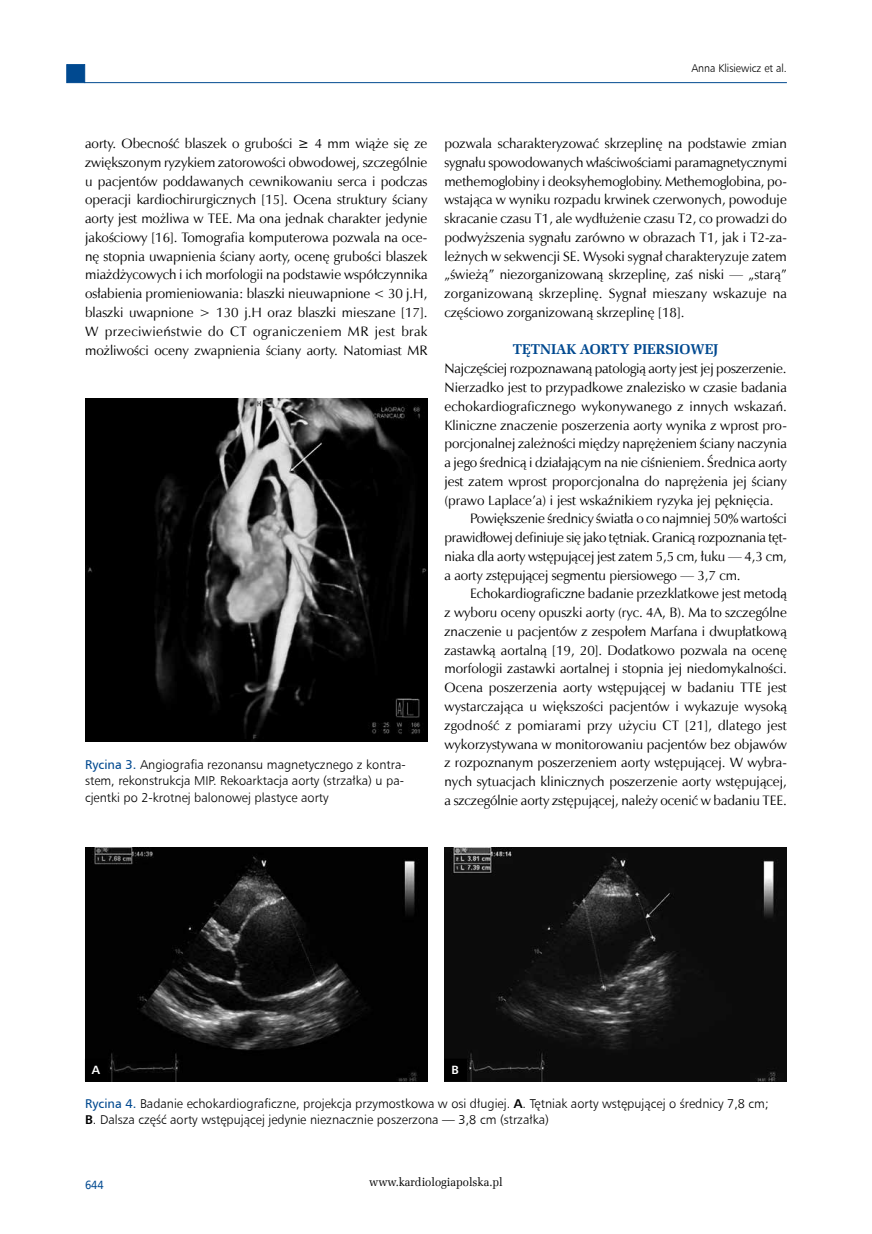
<style>
.page{position:relative;width:872px;height:1234px;background:#fff}
.page>*{position:absolute;margin:0;border:0;box-sizing:border-box;transform-origin:0 0}
.t1{font:700 14.25px "Zapf Ellipt EU";color:#004990}
.t2{font:13.65px/18.8px "Zapf Humnst EU";color:#000;text-align:justify}
.t3{font:13.65px "Zapf Humnst EU";letter-spacing:-.02em;color:#000}
.t4{font:12.75px/16.5px "Humnst 777 Lt EU";color:#000}
.t5{font:12px "Zapf Ellipt EU";color:#000;scale:.95 1}
.t6{font:12px "Humnst 777 EU";color:#004990;scale:.9 1}
.t7{font:700 12px "Humnst 777 EU";color:#fff}
.t8{font:11.25px "Humnst 777 Lt EU";color:#000;scale:.95 1}
.s1{font-style:italic}
.s2{font-family:"Humnst 777 EU";color:#004990}
.s3{font-family:"Humnst 777 EU";font-weight:700}
</style>
<div class="page">
<hr style="left:85px;top:82px;width:702px;height:1px;background:#004990">
<div style="left:66px;top:64px;width:19px;height:19px;background:#004990;border:1px solid #004990"></div>
<img style="left:85px;top:398px;width:342px;height:343px">
<img style="left:85px;top:847px;width:342px;height:233px">
<img style="left:444px;top:847px;width:343px;height:233px">
<div style="left:85px;top:1058px;width:22px;height:22px;background:#000"></div>
<div style="left:445px;top:1058px;width:21px;height:22px;background:#000"></div>
<div style="left:444px;top:1058px;width:23px;height:22px;border:1px solid #000"></div>
<p class="t8" style="left:691px;top:61px;width:102px">Anna Klisiewicz et al.</p>
<p class="t2" style="left:85px;top:134px;width:344px">aorty. Obecność blaszek o grubości ≥ 4 mm wiąże się ze zwiększonym ryzykiem zatorowości obwodowej, szczególnie u pacjentów poddawanych cewnikowaniu serca i podczas operacji kardiochirurgicznych [15]. Ocena struktury ściany aorty jest możliwa w TEE. Ma ona jednak charakter jedynie jakościowy [16]. Tomografia komputerowa pozwala na oce&shy;nę stopnia uwapnienia ściany aorty, ocenę grubości blaszek miażdżycowych i ich morfologii na podstawie współczynnika osłabienia promieniowania: blaszki nieuwapnione &lt; 30 j.H, blaszki uwapnione <span class="s1">&gt;</span> 130 j.H oraz blaszki mieszane [17].<br>W przeciwieństwie do CT ograniczeniem MR jest brak możliwości oceny zwapnienia ściany aorty. Natomiast MR</p>
<p class="t2" style="left:444px;top:134px;width:344px">pozwala scharakteryzować skrzeplinę na podstawie zmian sygnału spowodowanych właściwościami paramagnetycznymi methemoglobiny i deoksyhemoglobiny. Methemoglobina, po&shy;wstająca w wyniku rozpadu krwinek czerwonych, powoduje skracanie czasu T1, ale wydłużenie czasu T2, co prowadzi do podwyższenia sygnału zarówno w obrazach T1, jak i T2-za&shy;leżnych w sekwencji SE. Wysoki sygnał charakteryzuje zatem „świeżą” niezorganizowaną skrzeplinę, zaś niski — „starą” zorganizowaną skrzeplinę. Sygnał mieszany wskazuje na częściowo zorganizowaną skrzeplinę [18].</p>
<p class="t1" style="left:513px;top:340px;width:207px">TĘTNIAK AORTY PIERSIOWEJ</p>
<p class="t2" style="left:444px;top:359px;width:343px">Najczęściej rozpoznawaną patologią aorty jest jej poszerzenie.</p>
<p class="t2" style="left:444px;top:378px;width:344px">Nierzadko jest to przypadkowe znalezisko w czasie badania</p>
<p class="t2" style="left:444px;top:396px;width:344px">echokardiograficznego wykonywanego z innych wskazań.</p>
<p class="t2" style="left:444px;top:415px;width:344px">Kliniczne znaczenie poszerzenia aorty wynika z wprost pro-</p>
<p class="t2" style="left:444px;top:434px;width:344px">porcjonalnej zależności między naprężeniem ściany naczynia</p>
<p class="t2" style="left:444px;top:453px;width:344px">a jego średnicą i działającym na nie ciśnieniem. Średnica aorty</p>
<p class="t2" style="left:444px;top:471px;width:344px">jest zatem wprost proporcjonalna do naprężenia jej ściany</p>
<p class="t2" style="left:444px;top:490px;width:330px">(prawo Laplace’a) i jest wskaźnikiem ryzyka jej pęknięcia.</p>
<p class="t2" style="left:470px;top:509px;width:318px">Powiększenie średnicy światła o co najmniej 50% wartości</p>
<p class="t3" style="left:444px;top:529px;width:344px">prawidłowej definiuje się jako tętniak. Granicą rozpoznania tęt-</p>
<p class="t2" style="left:444px;top:546px;width:344px">niaka dla aorty wstępującej jest zatem 5,5 cm, łuku — 4,3 cm,</p>
<p class="t2" style="left:444px;top:565px;width:297px">a aorty zstępującej segmentu piersiowego — 3,7 cm.</p>
<p class="t2" style="left:470px;top:584px;width:318px">Echokardiograficzne badanie przezklatkowe jest metodą</p>
<p class="t2" style="left:444px;top:603px;width:344px">z wyboru oceny opuszki aorty (ryc. 4A, B). Ma to szczególne</p>
<p class="t2" style="left:444px;top:621px;width:344px">znaczenie u pacjentów z zespołem Marfana i dwupłatkową</p>
<p class="t2" style="left:444px;top:640px;width:344px">zastawką aortalną [19, 20]. Dodatkowo pozwala na ocenę</p>
<p class="t2" style="left:444px;top:659px;width:344px">morfologii zastawki aortalnej i stopnia jej niedomykalności.</p>
<p class="t2" style="left:444px;top:678px;width:344px">Ocena poszerzenia aorty wstępującej w badaniu TTE jest</p>
<p class="t2" style="left:444px;top:696px;width:344px">wystarczająca u większości pacjentów i wykazuje wysoką</p>
<p class="t2" style="left:444px;top:715px;width:344px">zgodność z pomiarami przy użyciu CT [21], dlatego jest</p>
<p class="t2" style="left:444px;top:734px;width:344px">wykorzystywana w monitorowaniu pacjentów bez objawów</p>
<p class="t2" style="left:444px;top:753px;width:344px">z rozpoznanym poszerzeniem aorty wstępującej. W wybra-</p>
<p class="t2" style="left:444px;top:771px;width:344px">nych sytuacjach klinicznych poszerzenie aorty wstępującej,</p>
<p class="t2" style="left:444px;top:790px;width:344px">a szczególnie aorty zstępującej, należy ocenić w badaniu TEE.</p>
<p class="t4" style="left:85px;top:756px;width:322px"><span class="s2">Rycina 3.</span> Angiografia rezonansu magnetycznego z kontra&shy;stem, rekonstrukcja MIP. Rekoarktacja aorty (strzałka) u pa&shy;cjentki po 2-krotnej balonowej plastyce aorty</p>
<p class="t7" style="left:92px;top:1062px;width:10px">A</p>
<p class="t7" style="left:451px;top:1062px;width:9px">B</p>
<p class="t4" style="left:85px;top:1094px;width:685px"><span class="s2">Rycina 4.</span> Badanie echokardiograficzne, projekcja przymostkowa w osi długiej. <span class="s3">A</span>. Tętniak aorty wstępującej o średnicy 7,8 cm;<br><span class="s3">B</span>. Dalsza część aorty wstępującej jedynie nieznacznie poszerzona — 3,8 cm (strzałka)</p>
<p class="t6" style="left:85px;top:1176px;width:22px">644</p>
<p class="t5" style="left:369px;top:1173px;width:142px">www.kardiologiapolska.pl</p>
</div>
